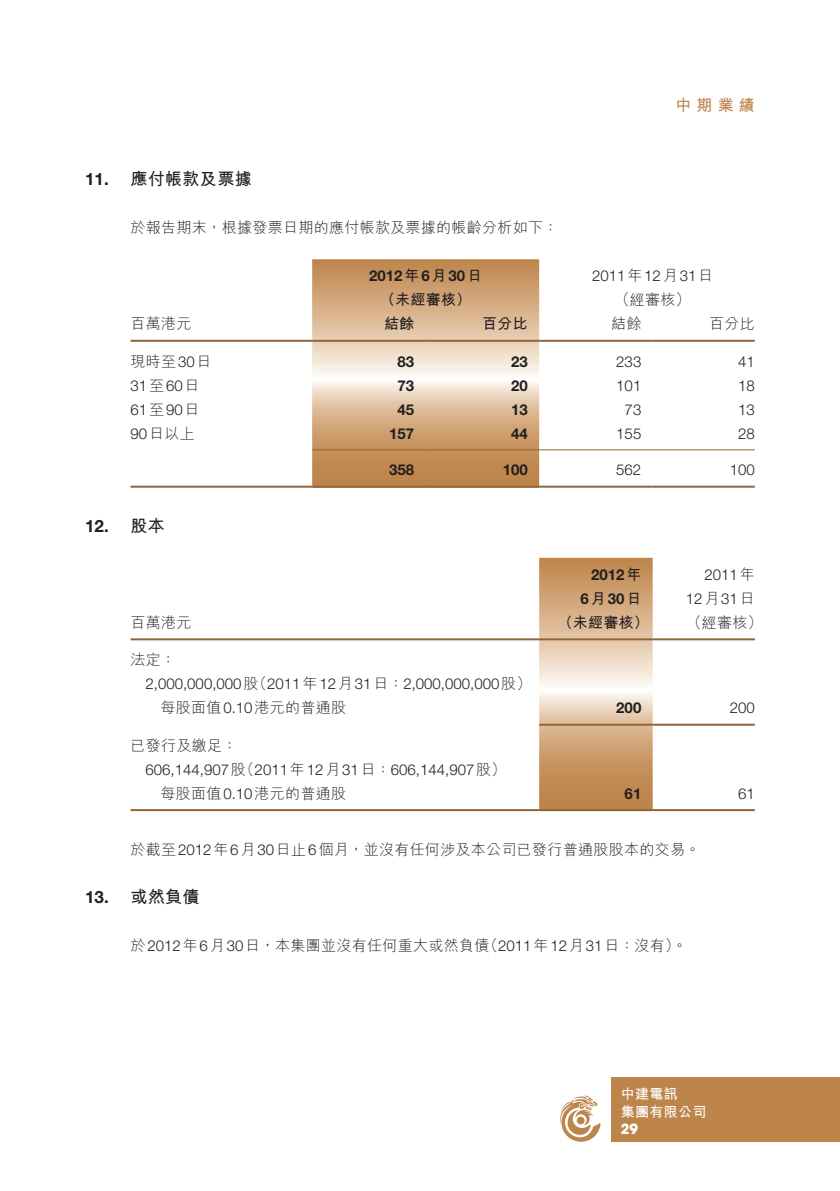
<style>
.page{position:relative;width:840px;height:1191px;background:#fff}
.page>*{position:absolute;margin:0;border:0;box-sizing:border-box;transform-origin:0 0}
.t1{font:700 17px "M Hei HK";letter-spacing:.02em;color:#231f20}
.t2{font:700 17px "Helvetica Neue LT Std";color:#231f20}
.t3{font:700 16px "M Hei HK";color:#be854b}
.t4{font:300 15px "M Hei HK";letter-spacing:.02em;color:#231f20}
.t5{font:300 15px/24px "Helvetica Neue LT Std";color:#231f20;text-align:right}
.t6{font:700 15px/24px "Helvetica Neue LT Std";color:#231f20;text-align:right}
.t7{font:700 15px "M Hei HK";letter-spacing:.02em;color:#231f20}
.t8{font:700 14px/18px "M Hei HK";letter-spacing:.02em;color:#fff}
.t9{font:700 14px "ITC Avant Garde Std";color:#fff}
.s1{font-family:"Helvetica Neue LT Std"}
.s2{font-family:"M Hei HK"}
</style>
<div class="page">
<div style="left:611px;top:1077px;width:228px;height:64px;background:#be854b"></div>
<svg style="left:559px;top:1095px;width:41px;height:46px"></svg>
<svg style="left:312px;top:259px;width:227px;height:227px;background:#d8b38e"></svg>
<hr style="left:130px;top:340px;width:182px;height:2px;background:#926537">
<hr style="left:312px;top:340px;width:113px;height:2px;background:#926537">
<hr style="left:425px;top:340px;width:114px;height:2px;background:#926537">
<hr style="left:539px;top:340px;width:113px;height:2px;background:#926537">
<hr style="left:652px;top:340px;width:102px;height:2px;background:#926537">
<hr style="left:312px;top:449px;width:113px;height:1px;background:#926537">
<hr style="left:425px;top:449px;width:114px;height:1px;background:#926537">
<hr style="left:539px;top:449px;width:113px;height:1px;background:#926537">
<hr style="left:652px;top:449px;width:102px;height:1px;background:#926537">
<hr style="left:130px;top:486px;width:182px;height:2px;background:#926537">
<hr style="left:312px;top:486px;width:113px;height:2px;background:#926537">
<hr style="left:425px;top:486px;width:114px;height:2px;background:#926537">
<hr style="left:539px;top:486px;width:113px;height:2px;background:#926537">
<hr style="left:652px;top:486px;width:102px;height:2px;background:#926537">
<svg style="left:539px;top:558px;width:113px;height:251px;background:#d7b38d"></svg>
<hr style="left:130px;top:638px;width:409px;height:2px;background:#926537">
<hr style="left:539px;top:638px;width:113px;height:2px;background:#926537">
<hr style="left:652px;top:638px;width:102px;height:2px;background:#926537">
<hr style="left:539px;top:723px;width:113px;height:2px;background:#926537">
<hr style="left:652px;top:723px;width:102px;height:2px;background:#926537">
<hr style="left:130px;top:809px;width:409px;height:2px;background:#926537">
<hr style="left:539px;top:809px;width:113px;height:2px;background:#926537">
<hr style="left:652px;top:809px;width:102px;height:2px;background:#926537">
<p class="t1" style="left:85px;top:167px;width:168px"><span class="s1">11.</span> 應付帳款及票據</p>
<p class="t4" style="left:130px;top:220px;width:429px">於報告期末，根據發票日期的應付帳款及票據的帳齡分析如下：</p>
<p class="t6" style="left:369px;top:264px;width:114px">2012<span class="s2">年</span>6<span class="s2">月</span>30<span class="s2">日</span></p>
<p class="t7" style="left:380px;top:289px;width:92px">（未經審核）</p>
<p class="t3" style="left:675px;top:93px;width:81px">中期業績</p>
<p class="t5" style="left:591px;top:264px;width:123px">2011<span class="s2">年</span>12<span class="s2">月</span>31<span class="s2">日</span></p>
<p class="t4" style="left:614px;top:292px;width:77px">（經審核）</p>
<p class="t4" style="left:130px;top:316px;width:62px">百萬港元</p>
<p class="t7" style="left:384px;top:313px;width:32px">結餘</p>
<p class="t7" style="left:482px;top:313px;width:47px">百分比</p>
<p class="t4" style="left:610px;top:316px;width:32px">結餘</p>
<p class="t4" style="left:708px;top:316px;width:47px">百分比</p>
<p class="t4" style="left:130px;top:353px;width:83px">現時至<span class="s1">30</span>日</p>
<p class="t6" style="left:397px;top:349px;width:18px">83</p>
<p class="t6" style="left:511px;top:349px;width:18px">23</p>
<p class="t5" style="left:616px;top:349px;width:27px">233</p>
<p class="t5" style="left:737px;top:349px;width:18px">41</p>
<p class="t5" style="left:130px;top:373px;width:70px">31<span class="s2">至</span>60<span class="s2">日</span></p>
<p class="t6" style="left:397px;top:373px;width:18px">73</p>
<p class="t6" style="left:511px;top:373px;width:18px">20</p>
<p class="t5" style="left:616px;top:373px;width:27px">101</p>
<p class="t5" style="left:737px;top:373px;width:18px">18</p>
<p class="t5" style="left:130px;top:397px;width:70px">61<span class="s2">至</span>90<span class="s2">日</span></p>
<p class="t6" style="left:397px;top:397px;width:18px">45</p>
<p class="t6" style="left:511px;top:397px;width:18px">13</p>
<p class="t5" style="left:624px;top:397px;width:18px">73</p>
<p class="t5" style="left:737px;top:397px;width:18px">13</p>
<p class="t4" style="left:130px;top:425px;width:66px"><span class="s1">90</span>日以上</p>
<p class="t6" style="left:389px;top:421px;width:27px">157</p>
<p class="t6" style="left:511px;top:421px;width:18px">44</p>
<p class="t5" style="left:616px;top:421px;width:27px">155</p>
<p class="t5" style="left:737px;top:421px;width:18px">28</p>
<p class="t6" style="left:389px;top:457px;width:27px">358</p>
<p class="t6" style="left:502px;top:457px;width:27px">100</p>
<p class="t5" style="left:616px;top:457px;width:27px">562</p>
<p class="t5" style="left:729px;top:457px;width:27px">100</p>
<p class="t2" style="left:85px;top:515px;width:81px">12. <span class="s2">股本</span></p>
<p class="t6" style="left:580px;top:562px;width:62px">2012<span class="s2">年<br></span>6<span class="s2">月</span>30<span class="s2">日</span></p>
<p class="t5" style="left:685px;top:562px;width:70px">2011<span class="s2">年<br></span>12<span class="s2">月</span>31<span class="s2">日</span></p>
<p class="t4" style="left:130px;top:615px;width:62px">百萬港元</p>
<p class="t7" style="left:557px;top:611px;width:92px">（未經審核）</p>
<p class="t4" style="left:686px;top:615px;width:77px">（經審核）</p>
<p class="t4" style="left:130px;top:652px;width:47px">法定：</p>
<p class="t5" style="left:145px;top:671px;width:387px">2,000,000,000<span class="s2">股（</span>2011<span class="s2">年</span>12<span class="s2">月</span>31<span class="s2">日：</span>2,000,000,000<span class="s2">股）</span></p>
<p class="t4" style="left:160px;top:700px;width:187px">每股面值<span class="s1">0.10</span>港元的普通股</p>
<p class="t6" style="left:616px;top:695px;width:27px">200</p>
<p class="t5" style="left:729px;top:695px;width:27px">200</p>
<p class="t4" style="left:130px;top:737px;width:108px">已發行及繳足：</p>
<p class="t5" style="left:145px;top:757px;width:362px">606,144,907<span class="s2">股（</span>2011<span class="s2">年</span>12<span class="s2">月</span>31<span class="s2">日：</span>606,144,907<span class="s2">股）</span></p>
<p class="t4" style="left:160px;top:785px;width:187px">每股面值<span class="s1">0.10</span>港元的普通股</p>
<p class="t6" style="left:624px;top:781px;width:18px">61</p>
<p class="t5" style="left:737px;top:781px;width:18px">61</p>
<p class="t4" style="left:130px;top:842px;width:570px">於截至<span class="s1">2012</span>年<span class="s1">6</span>月<span class="s1">30</span>日止<span class="s1">6</span>個月，並沒有任何涉及本公司已發行普通股股本的交易。</p>
<p class="t1" style="left:85px;top:884px;width:116px"><span class="s1">13.</span> 或然負債</p>
<p class="t4" style="left:130px;top:938px;width:558px">於<span class="s1">2012</span>年<span class="s1">6</span>月<span class="s1">30</span>日，本集團並沒有任何重大或然負債（<span class="s1">2011</span>年<span class="s1">12</span>月<span class="s1">31</span>日：沒有）。</p>
<p class="t8" style="left:620px;top:1083px;width:87px">中建電訊<br>集團有限公司</p>
<p class="t9" style="left:620px;top:1119px;width:19px">29</p>
</div>
